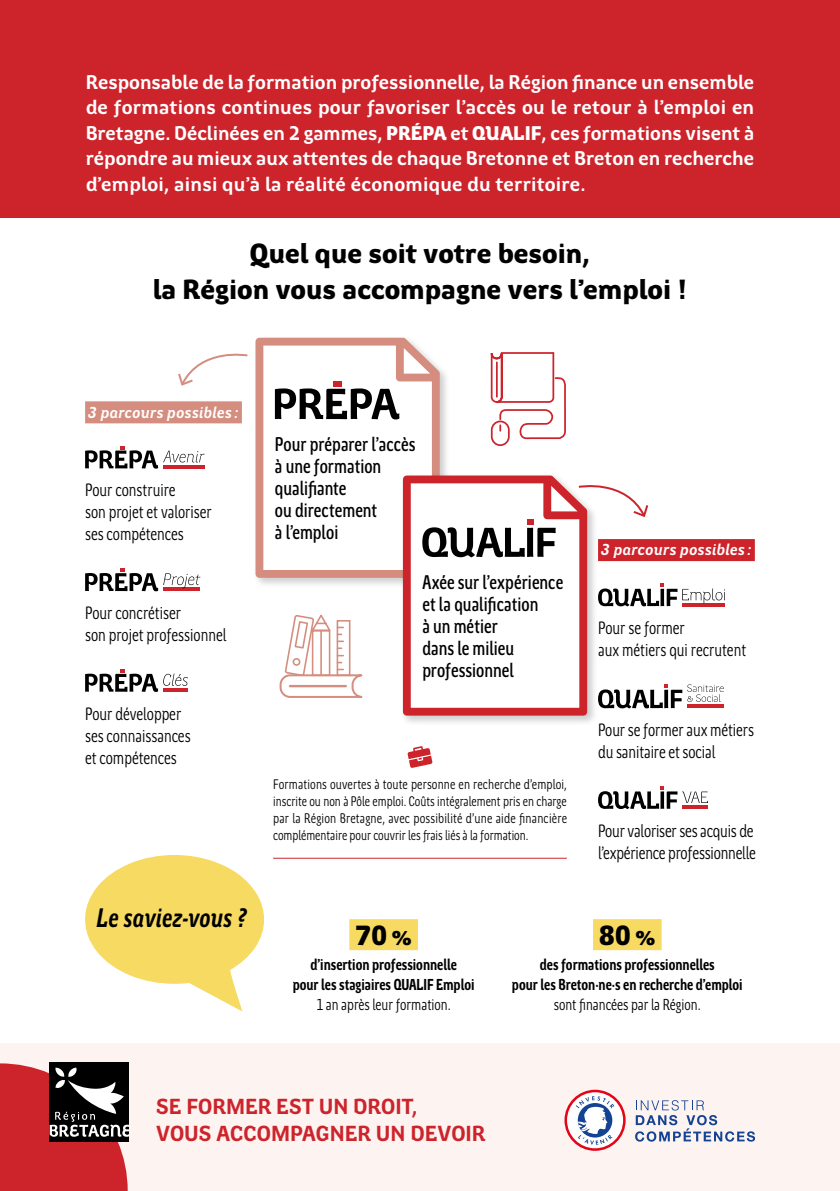
<style>
.page{position:relative;width:840px;height:1191px;background:#fff}
.page>*{position:absolute;margin:0;border:0;box-sizing:border-box;transform-origin:0 0}
.t1{font:900 28px/36px "Region Bretagne New";color:#000;text-align:center}
.t2{font:italic 700 27px "Region Bretagne Cond New";letter-spacing:.005em;color:#000}
.t3{font:700 22px/27px "Region Bretagne New";color:#cd242c}
.t4{font:700 20px/25.4px "Region Bretagne New";letter-spacing:.01em;color:#fff;text-align:justify}
.t5{font:500 20px/22px "Region Bretagne Cond New";color:#000}
.t6{font:18px/22px "Region Bretagne Cond New";color:#000}
.t7{font:700 16px/20px "Region Bretagne Cond New";color:#000;text-align:center}
.t8{font:16px "Region Bretagne Cond New";color:#000}
.t9{font:italic 700 16px "Region Bretagne New";letter-spacing:.01em;color:#fff}
.t10{font:14px/17px "Region Bretagne Cond New";color:#000;text-align:justify}
.s1{font-weight:900}
</style>
<div class="page">
<div style="left:0;top:1043px;width:839px;height:148px;background:#fdf4f1"></div>
<div style="left:0;top:0;width:839px;height:218px;background:#cd242c"></div>
<svg style="left:85px;top:855px;width:179px;height:156px"></svg>
<div style="left:349px;top:919px;width:68px;height:31px;background:#f7da62"></div>
<div style="left:592px;top:919px;width:69px;height:31px;background:#f7da62"></div>
<svg style="left:407px;top:746px;width:25px;height:22px"></svg>
<div style="left:253px;top:335px;width:197px;height:253px;background:#000;opacity:.2"></div>
<svg style="left:255px;top:338px;width:184px;height:240px"></svg>
<svg style="left:275px;top:388px;width:124px;height:31px"></svg>
<div style="left:333px;top:381px;width:9px;height:6px;background:#cd242c"></div>
<div style="left:400px;top:473px;width:197px;height:253px;background:#000;opacity:.2"></div>
<svg style="left:402px;top:475px;width:185px;height:240px"></svg>
<svg style="left:422px;top:519px;width:133px;height:38px"></svg>
<svg style="left:598px;top:584px;width:126px;height:22px"></svg>
<svg style="left:598px;top:684px;width:125px;height:24px"></svg>
<svg style="left:598px;top:786px;width:109px;height:23px"></svg>
<div style="left:597px;top:539px;width:157px;height:22px;background:#cd242c"></div>
<div style="left:85px;top:401px;width:157px;height:22px;background:#d48d7e"></div>
<svg style="left:85px;top:446px;width:119px;height:22px"></svg>
<svg style="left:85px;top:568px;width:115px;height:23px"></svg>
<svg style="left:85px;top:669px;width:103px;height:23px"></svg>
<svg style="left:576px;top:478px;width:73px;height:40px"></svg>
<svg style="left:178px;top:353px;width:70px;height:33px"></svg>
<svg style="left:279px;top:614px;width:84px;height:84px"></svg>
<hr style="left:290px;top:685px;width:55px;height:2px;background:#d48d7e">
<div style="left:490px;top:420px;width:19px;height:26px;border:2px solid #cd242c;border-radius:9px"></div>
<svg style="left:490px;top:352px;width:76px;height:88px"></svg>
<svg style="left:635px;top:1100px;width:119px;height:41px"></svg>
<svg style="left:564px;top:1089px;width:61px;height:61px"></svg>
<div style="left:566px;top:1092px;width:56px;height:56px;background:#fff;border-radius:50%"></div>
<svg style="left:575px;top:1096px;width:38px;height:48px"></svg>
<svg style="left:0;top:1063px;width:129px;height:128px;background:#953136"></svg>
<hr style="left:273px;top:857px;width:293px;height:1px;background:#cd242c">
<p class="t4" style="left:86px;top:70px;width:669px">Responsable de la formation professionnelle, la Région finance un ensemble de formations continues pour favoriser l’accès ou le retour à l’emploi en Bretagne. Déclinées en 2 gammes, <span class="s1">PRÉPA</span> et <span class="s1">QUALIF</span>, ces formations visent à répondre au mieux aux attentes de chaque Bretonne et Breton en recherche d’emploi, ainsi qu’à la réalité économique du territoire.</p>
<h1 class="t1" style="left:153px;top:236px;width:535px">Quel que soit votre besoin,<br>la Région vous accompagne vers l’emploi !</h1>
<p class="t9" style="left:88px;top:403px;width:152px">3 parcours possibles :</p>
<p class="t6" style="left:85px;top:479px;width:128px">Pour construire<br>son projet et valoriser ses compétences</p>
<p class="t6" style="left:85px;top:602px;width:143px">Pour concrétiser<br>son projet professionnel</p>
<p class="t6" style="left:85px;top:703px;width:107px">Pour développer ses connaissances et compétences</p>
<h2 class="t2" style="left:97px;top:903px;width:151px">Le saviez-vous ?</h2>
<p class="t5" style="left:275px;top:434px;width:142px">Pour préparer l’accès à une formation qualifiante<br>ou directement<br>à l’emploi</p>
<p class="t5" style="left:422px;top:571px;width:142px">Axée sur l’expérience et la qualification<br>à un métier<br>dans le milieu professionnel</p>
<p class="t10" style="left:273px;top:776px;width:295px">Formations ouvertes à toute personne en recherche d’emploi, inscrite ou non à Pôle emploi. Coûts intégralement pris en charge par la Région Bretagne, avec possibilité d’une aide financière complémentaire pour couvrir les frais liés à la formation.</p>
<p class="t9" style="left:600px;top:541px;width:152px">3 parcours possibles :</p>
<p class="t6" style="left:597px;top:617px;width:149px">Pour se former<br>aux métiers qui recrutent</p>
<p class="t6" style="left:597px;top:719px;width:157px">Pour se former aux métiers du sanitaire et social</p>
<p class="t6" style="left:597px;top:820px;width:159px">Pour valoriser ses acquis de l’expérience professionnelle</p>
<h1 class="t1" style="left:355px;top:917px;width:59px">70%</h1>
<p class="t7" style="left:292px;top:955px;width:183px">d’insertion professionnelle<br>pour les stagiaires QUALIF Emploi</p>
<p class="t8" style="left:316px;top:996px;width:136px">1 an après leur formation.</p>
<h1 class="t1" style="left:598px;top:917px;width:59px">80%</h1>
<p class="t7" style="left:511px;top:955px;width:232px">des formations professionnelles<br>pour les Breton·ne·s en recherche d’emploi</p>
<p class="t8" style="left:553px;top:996px;width:148px">sont financées par la Région.</p>
<p class="t3" style="left:156px;top:1093px;width:330px">SE FORMER EST UN DROIT,<br>VOUS ACCOMPAGNER UN DEVOIR</p>
</div>
